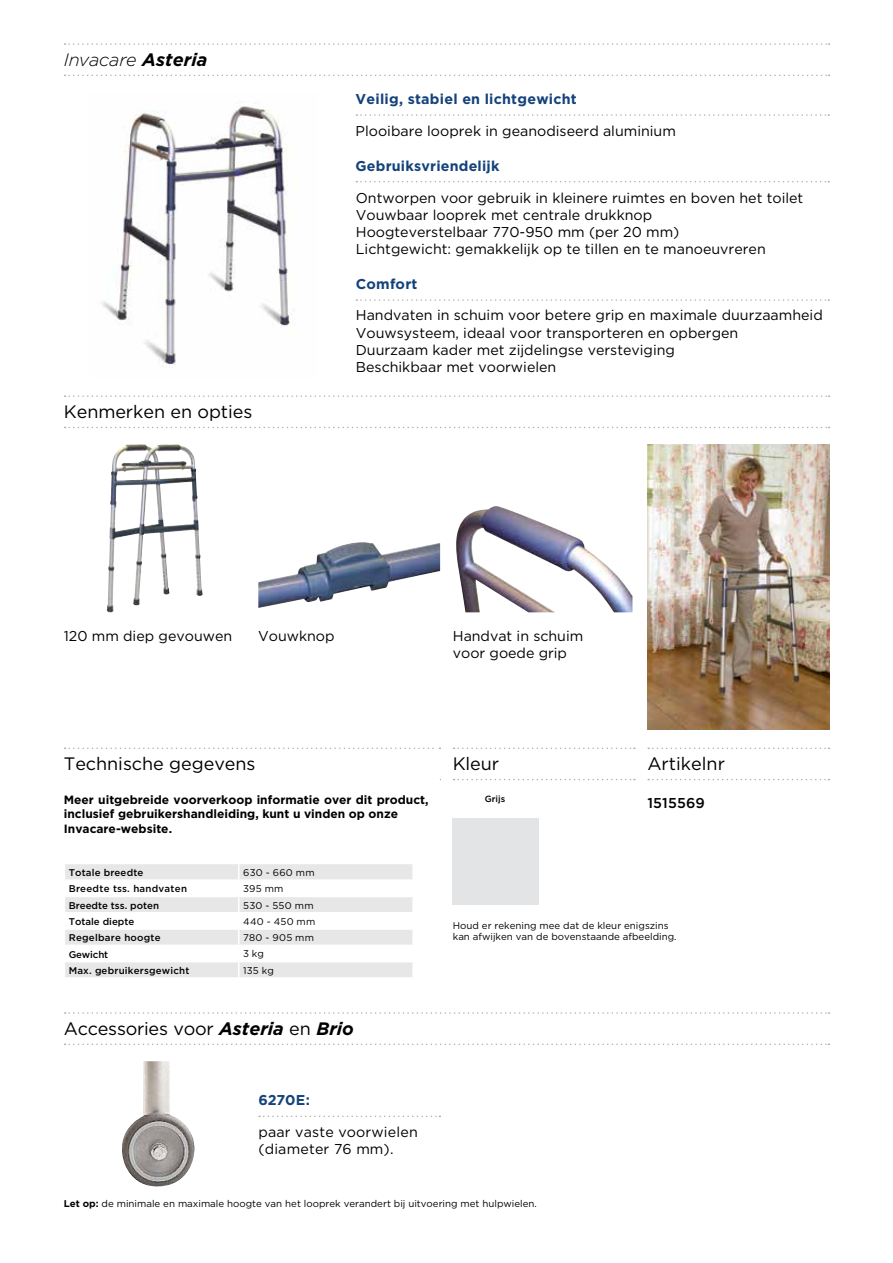
<style>
.page{position:relative;width:893px;height:1263px;background:#fff}
.page>*{position:absolute;margin:0;border:0;box-sizing:border-box;transform-origin:0 0}
.t1{font:18px "Gotham";letter-spacing:-.005em;color:#000}
.t2{font:italic 300 18px "Gotham";letter-spacing:-.01em;color:#000}
.t3{font:14.25px/17.2px "Gotham";color:#000}
.t4{font:700 14.25px "Gotham";letter-spacing:.015em;color:#14427a}
.t5{font:500 14.25px "Gotham";letter-spacing:.01em;color:#000}
.t6{font:700 12px/14.4px "Gotham";color:#000}
.t7{font:9.75px/10.5px "Gotham";color:#000}
.t8{font:500 9.75px "Gotham";letter-spacing:.02em;color:#000}
.t9{font:500 9.75px "Gotham";color:#000}
.t10{font:500 9.75px "Gotham";letter-spacing:-.015em;color:#000}
.t11{font:500 9px "Gotham";letter-spacing:.005em;color:#000}
.s1{font-weight:700}
.s2{font-weight:700;font-style:italic}
</style>
<div class="page">
<svg style="left:259px;top:1115px;width:181px;height:2px"></svg>
<svg style="left:65px;top:1012px;width:764px;height:2px"></svg>
<svg style="left:65px;top:1043px;width:764px;height:2px"></svg>
<img style="left:122px;top:1061px;width:73px;height:126px">
<svg style="left:65px;top:43px;width:764px;height:2px"></svg>
<svg style="left:65px;top:75px;width:764px;height:1px"></svg>
<img style="left:102px;top:103px;width:193px;height:265px">
<svg style="left:65px;top:395px;width:764px;height:2px"></svg>
<svg style="left:65px;top:427px;width:764px;height:1px"></svg>
<img style="left:647px;top:444px;width:182px;height:286px">
<img style="left:107px;top:444px;width:89px;height:168px">
<img style="left:456px;top:506px;width:176px;height:106px">
<img style="left:258px;top:542px;width:182px;height:66px">
<svg style="left:356px;top:114px;width:473px;height:2px"></svg>
<svg style="left:356px;top:181px;width:473px;height:1px"></svg>
<svg style="left:356px;top:299px;width:473px;height:2px"></svg>
<svg style="left:65px;top:747px;width:375px;height:2px"></svg>
<svg style="left:65px;top:864px;width:348px;height:113px"></svg>
<svg style="left:648px;top:747px;width:181px;height:2px"></svg>
<svg style="left:648px;top:779px;width:181px;height:1px"></svg>
<svg style="left:453px;top:747px;width:182px;height:2px"></svg>
<svg style="left:453px;top:779px;width:182px;height:1px"></svg>
<div style="left:453px;top:818px;width:86px;height:86px;background:#e3e4e6"></div>
<p class="t2" style="left:64px;top:48px;width:145px">Invacare <span class="s1">Asteria</span></p>
<p class="t1" style="left:64px;top:400px;width:190px">Kenmerken en opties</p>
<p class="t4" style="left:356px;top:90px;width:223px">Veilig, stabiel en lichtgewicht</p>
<p class="t3" style="left:356px;top:122px;width:322px">Plooibare looprek in geanodiseerd aluminium</p>
<p class="t4" style="left:356px;top:156px;width:145px">Gebruiksvriendelijk</p>
<p class="t3" style="left:356px;top:189px;width:449px">Ontworpen voor gebruik in kleinere ruimtes en boven het toilet Vouwbaar looprek met centrale drukknop<br>Hoogteverstelbaar 770-950 mm (per 20 mm)<br>Lichtgewicht: gemakkelijk op te tillen en te manoeuvreren</p>
<p class="t4" style="left:356px;top:274px;width:63px">Comfort</p>
<p class="t3" style="left:356px;top:306px;width:468px">Handvaten in schuim voor betere grip en maximale duurzaamheid Vouwsysteem, ideaal voor transporteren en opbergen<br>Duurzaam kader met zijdelingse versteviging<br>Beschikbaar met voorwielen</p>
<p class="t3" style="left:64px;top:627px;width:170px">120 mm diep gevouwen</p>
<p class="t3" style="left:258px;top:627px;width:78px">Vouwknop</p>
<p class="t3" style="left:453px;top:627px;width:132px">Handvat in schuim voor goede grip</p>
<p class="t1" style="left:64px;top:752px;width:193px">Technische gegevens</p>
<p class="t6" style="left:64px;top:792px;width:366px">Meer uitgebreide voorverkoop informatie over dit product, inclusief gebruikershandleiding, kunt u vinden op onze<br>Invacare-website.</p>
<p class="t8" style="left:69px;top:866px;width:76px">Totale breedte</p>
<p class="t7" style="left:243px;top:867px;width:73px">630 - 660 mm</p>
<p class="t8" style="left:69px;top:882px;width:120px">Breedte tss. handvaten</p>
<p class="t7" style="left:243px;top:883px;width:42px">395 mm</p>
<p class="t9" style="left:69px;top:899px;width:92px">Breedte tss. poten</p>
<p class="t7" style="left:243px;top:899px;width:72px">530 - 550 mm</p>
<p class="t9" style="left:69px;top:915px;width:67px">Totale diepte</p>
<p class="t7" style="left:243px;top:916px;width:74px">440 - 450 mm</p>
<p class="t8" style="left:69px;top:931px;width:93px">Regelbare hoogte</p>
<p class="t7" style="left:243px;top:932px;width:72px">780 - 905 mm</p>
<p class="t10" style="left:69px;top:948px;width:41px">Gewicht</p>
<p class="t7" style="left:243px;top:948px;width:22px">3 kg</p>
<p class="t8" style="left:69px;top:964px;width:122px">Max. gebruikersgewicht</p>
<p class="t7" style="left:243px;top:965px;width:32px">135 kg</p>
<p class="t1" style="left:64px;top:1017px;width:292px">Accessories voor <span class="s2">Asteria</span> en <span class="s2">Brio</span></p>
<p class="t4" style="left:258px;top:1090px;width:53px">6270E:</p>
<p class="t3" style="left:258px;top:1123px;width:161px">paar vaste voorwielen (diameter 76 mm).</p>
<p class="t1" style="left:453px;top:752px;width:48px">Kleur</p>
<p class="t11" style="left:485px;top:793px;width:22px">Grijs</p>
<p class="t1" style="left:647px;top:752px;width:79px">Artikelnr</p>
<p class="t5" style="left:647px;top:793px;width:59px">1515569</p>
<p class="t7" style="left:453px;top:920px;width:225px">Houd er rekening mee dat de kleur enigszins kan afwijken van de bovenstaande afbeelding.</p>
<p class="t7" style="left:64px;top:1198px;width:475px"><span class="s1">Let op:</span> de minimale en maximale hoogte van het looprek verandert bij uitvoering met hulpwielen.</p>
</div>
